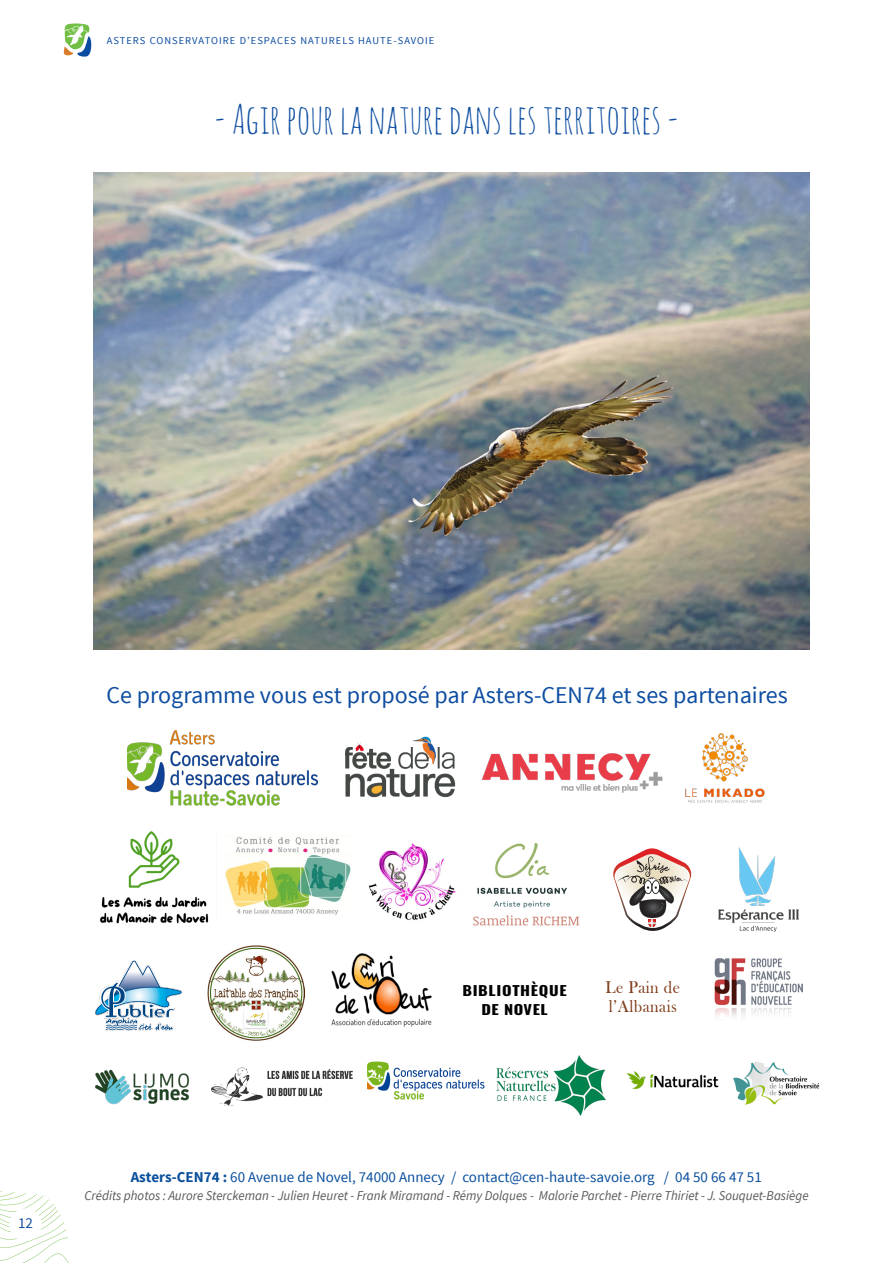
<style>
.page{position:relative;width:893px;height:1263px;background:#fff}
.page>*{position:absolute;margin:0;border:0;box-sizing:border-box;transform-origin:0 0}
.t1{font:40.5px "Amatic SC";color:#0d4da1}
.t2{font:24px "Source Sans Pro";color:#0d4da1}
.t3{font:17.4px/19.5px "Bask Old Face";letter-spacing:.03em;color:#803a18;scale:.94 1}
.t4{font:15px "Source Sans Pro";color:#0a4f9c}
.t5{font:15px "Source Sans Pro";color:#0d4da1}
.t6{font:italic 13.5px "Source Sans Pro";color:#57585a;scale:.96 1}
.t7{font:700 13.5px/19.5px "Oswald";letter-spacing:.045em;color:#000001;text-align:center;scale:1.21 1}
.t8{font:10.5px "Source Sans Pro";letter-spacing:.1em;color:#0d4da1}
.s1{font-weight:700}
</style>
<div class="page">
<svg style="left:0;top:1191px;width:69px;height:72px"></svg>
<div style="left:9px;top:1208px;width:33px;height:33px;background:#fff;border-radius:50%"></div>
<svg style="left:64px;top:23px;width:28px;height:34px"></svg>
<img style="left:496px;top:1055px;width:110px;height:60px">
<img style="left:627px;top:1071px;width:92px;height:19px">
<img style="left:211px;top:1067px;width:142px;height:39px">
<img style="left:367px;top:1061px;width:118px;height:39px">
<img style="left:733px;top:1061px;width:87px;height:44px">
<img style="left:345px;top:736px;width:111px;height:62px">
<img style="left:128px;top:731px;width:189px;height:75px">
<img style="left:482px;top:753px;width:181px;height:40px">
<img style="left:685px;top:733px;width:80px;height:71px">
<img style="left:100px;top:831px;width:109px;height:93px">
<img style="left:477px;top:843px;width:90px;height:64px">
<img style="left:473px;top:915px;width:106px;height:11px">
<svg style="left:613px;top:848px;width:78px;height:83px"></svg>
<img style="left:225px;top:837px;width:126px;height:78px">
<img style="left:368px;top:843px;width:88px;height:77px">
<img style="left:94px;top:172px;width:715px;height:477px">
<img style="left:714px;top:958px;width:89px;height:59px">
<img style="left:331px;top:953px;width:101px;height:74px">
<img style="left:208px;top:946px;width:96px;height:95px">
<img style="left:96px;top:961px;width:85px;height:69px">
<img style="left:719px;top:847px;width:80px;height:84px">
<img style="left:95px;top:1069px;width:94px;height:36px">
<p class="t8" style="left:107px;top:34px;width:329px">ASTERS CONSERVATOIRE D’ESPACES NATURELS HAUTE-SAVOIE</p>
<p class="t1" style="left:214px;top:93px;width:467px">- Agir pour la nature dans les territoires -</p>
<p class="t2" style="left:107px;top:680px;width:683px">Ce programme vous est proposé par Asters-CEN74 et ses partenaires</p>
<p class="t7" style="left:462px;top:981px;width:88px">BIBLIOTHÈQUE<br>DE NOVEL</p>
<p class="t3" style="left:605px;top:977px;width:81px">Le Pain de l’Albanais</p>
<p class="t5" style="left:18px;top:1213px;width:16px">12</p>
<p class="t4" style="left:131px;top:1167px;width:633px"><span class="s1">Asters-CEN74 :</span> 60 Avenue de Novel, 74000 Annecy / contact@cen-haute-savoie.org / 04 50 66 47 51</p>
<p class="t6" style="left:84px;top:1187px;width:756px">Crédits photos : Aurore Sterckeman - Julien Heuret - Frank Miramand - Rémy Dolques - Malorie Parchet - Pierre Thiriet - J. Souquet-Basiège</p>
</div>
